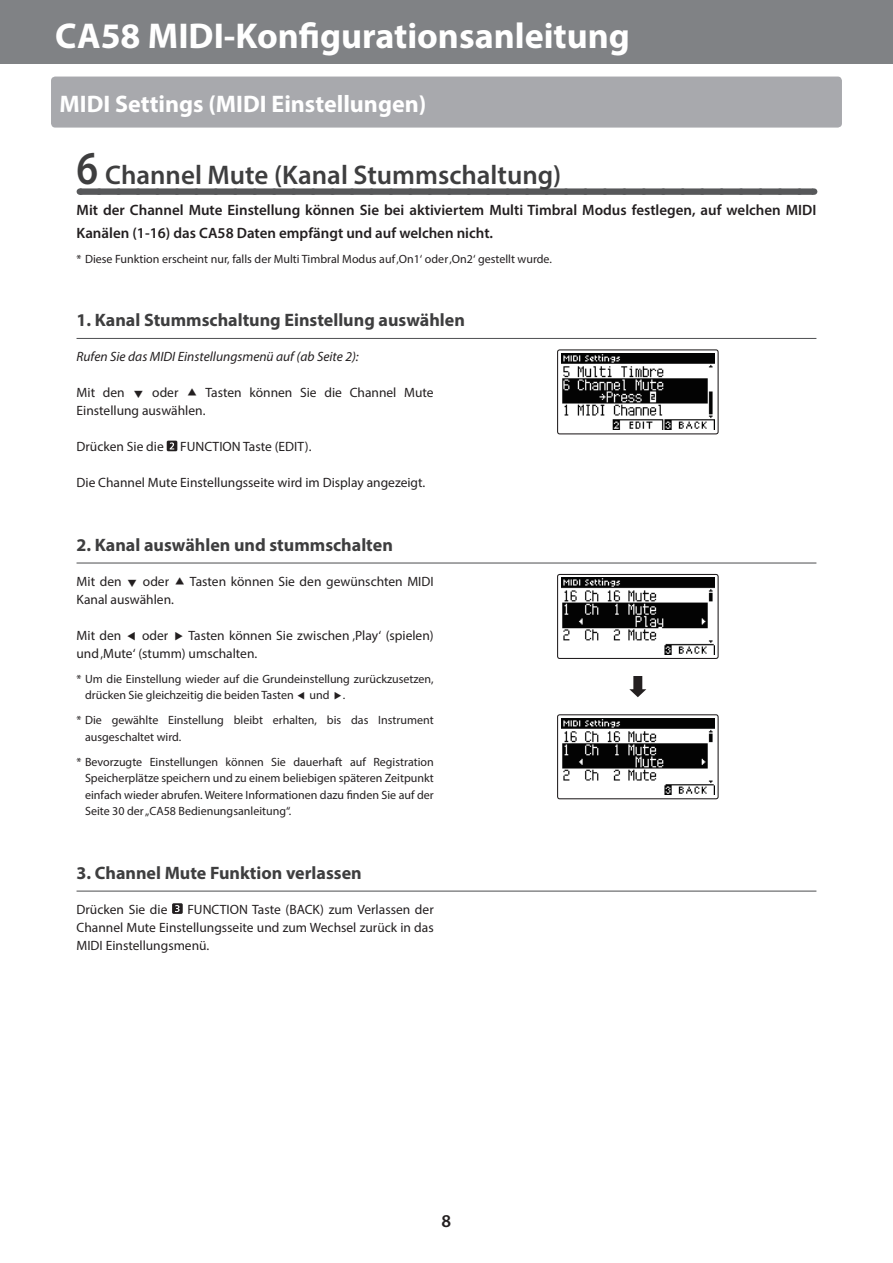
<style>
.page{position:relative;width:893px;height:1263px;background:#fff}
.page>*{position:absolute;margin:0;border:0;box-sizing:border-box;transform-origin:0 0}
.t1{font:700 36px "Myriad Pro";color:#fff}
.t2{font:600 27px "Myriad Pro";color:#3e3e3f}
.t3{font:700 24px "Myriad Pro";color:#fff}
.t4{font:700 18px "Myriad Pro";color:#3e3e3f}
.t5{font:600 18px "Myriad Pro";color:#231f20}
.t6{font:600 15px/22.5px "Myriad Pro";color:#231f20}
.t7{font:13.5px/18px "Myriad Pro";color:#231f20}
.t8{font:italic 13.5px "Myriad Pro";color:#231f20}
.t9{font:12px/16.5px "Myriad Pro";color:#231f20}
.s1{font-size:47.25px}
</style>
<div class="page">
<div style="left:0;top:0;width:893px;height:64px;background:#808285"></div>
<div style="left:51px;top:77px;width:791px;height:51px;background:#a8a9ad;border-radius:4px"></div>
<div style="left:80px;top:188px;width:733px;height:7px;background:#57585a"></div>
<hr style="left:77px;top:338px;width:739px;height:1px;background:#57585a">
<hr style="left:77px;top:562px;width:739px;height:1px;background:#57585a">
<hr style="left:77px;top:890px;width:739px;height:2px;background:#57585a">
<svg style="left:167px;top:441px;width:10px;height:10px"></svg>
<svg style="left:172px;top:903px;width:11px;height:11px"></svg>
<img style="left:561px;top:353px;width:153px;height:77px">
<div style="left:557px;top:349px;width:162px;height:85px;border:1px solid #231f20;border-radius:2px"></div>
<img style="left:561px;top:578px;width:153px;height:76px">
<div style="left:557px;top:574px;width:162px;height:85px;border:1px solid #231f20;border-radius:2px"></div>
<svg style="left:629px;top:676px;width:17px;height:21px"></svg>
<img style="left:561px;top:718px;width:153px;height:77px">
<div style="left:557px;top:714px;width:162px;height:85px;border:1px solid #231f20;border-radius:2px"></div>
<h1 class="t1" style="left:55px;top:12px;width:576px">CA58 MIDI-Konfigurationsanleitung</h1>
<h3 class="t3" style="left:60px;top:88px;width:368px">MIDI Settings (MIDI Einstellungen)</h3>
<h2 class="t2" style="left:77px;top:158px;width:486px"><span class="s1">6</span> Channel Mute (Kanal Stummschaltung)</h2>
<p class="t6" style="left:77px;top:199px;width:741px">Mit der Channel Mute Einstellung können Sie bei aktiviertem Multi Timbral Modus festlegen, auf welchen MIDI<br>Kanälen (1-16) das CA58 Daten empfängt und auf welchen nicht.</p>
<p class="t9" style="left:77px;top:250px;width:477px">* Diese Funktion erscheint nur, falls der Multi Timbral Modus auf ‚On1‘ oder ‚On2‘ gestellt wurde.</p>
<h3 class="t4" style="left:77px;top:308px;width:390px">1. Kanal Stummschaltung Einstellung auswählen</h3>
<p class="t8" style="left:77px;top:348px;width:284px">Rufen Sie das MIDI Einstellungsmenü auf (ab Seite 2):</p>
<p class="t7" style="left:77px;top:383px;width:50px">Mit den</p>
<p class="t7" style="left:152px;top:383px;width:28px">oder</p>
<p class="t7" style="left:77px;top:383px;width:359px;text-indent:129px">Tasten können Sie die Channel Mute<br>Einstellung auswählen.</p>
<p class="t7" style="left:77px;top:437px;width:237px">Drücken Sie die FUNCTION Taste (EDIT).</p>
<p class="t7" style="left:77px;top:473px;width:350px">Die Channel Mute Einstellungsseite wird im Display angezeigt.</p>
<h3 class="t4" style="left:77px;top:533px;width:318px">2. Kanal auswählen und stummschalten</h3>
<p class="t7" style="left:77px;top:572px;width:47px">Mit den</p>
<p class="t7" style="left:143px;top:572px;width:28px">oder</p>
<p class="t7" style="left:190px;top:572px;width:245px">Tasten können Sie den gewünschten MIDI</p>
<p class="t7" style="left:77px;top:590px;width:99px">Kanal auswählen.</p>
<p class="t7" style="left:77px;top:626px;width:46px">Mit den</p>
<p class="t7" style="left:142px;top:626px;width:28px">oder</p>
<p class="t7" style="left:77px;top:626px;width:359px;text-indent:112px">Tasten können Sie zwischen ‚Play‘ (spielen) und ‚Mute‘ (stumm) umschalten.</p>
<p class="t9" style="left:85px;top:670px;width:350px;text-indent:-9px">* Um die Einstellung wieder auf die Grundeinstellung zurückzusetzen, drücken Sie gleichzeitig die beiden Tasten</p>
<p class="t9" style="left:77px;top:683px;width:359px;line-height:25px;text-indent:233px">und .<br>* Die gewählte Einstellung bleibt erhalten, bis das Instrument</p>
<p class="t9" style="left:77px;top:724px;width:359px;line-height:25px;text-indent:9px">ausgeschaltet wird.<br>* Bevorzugte Einstellungen können Sie dauerhaft auf Registration</p>
<p class="t9" style="left:85px;top:770px;width:350px;text-align:justify">Speicherplätze speichern und zu einem beliebigen späteren Zeitpunkt einfach wieder abrufen. Weitere Informationen dazu finden Sie auf der Seite 30 der „CA58 Bedienungsanleitung“.</p>
<h3 class="t4" style="left:77px;top:861px;width:287px">3. Channel Mute Funktion verlassen</h3>
<p class="t7" style="left:77px;top:900px;width:92px">Drücken Sie die</p>
<p class="t7" style="left:77px;top:900px;width:359px;text-align:justify;text-indent:111px">FUNCTION Taste (BACK) zum Verlassen der Channel Mute Einstellungsseite und zum Wechsel zurück in das MIDI Einstellungsmenü.</p>
<h3 class="t5" style="left:442px;top:1209px;width:11px">8</h3>
</div>
